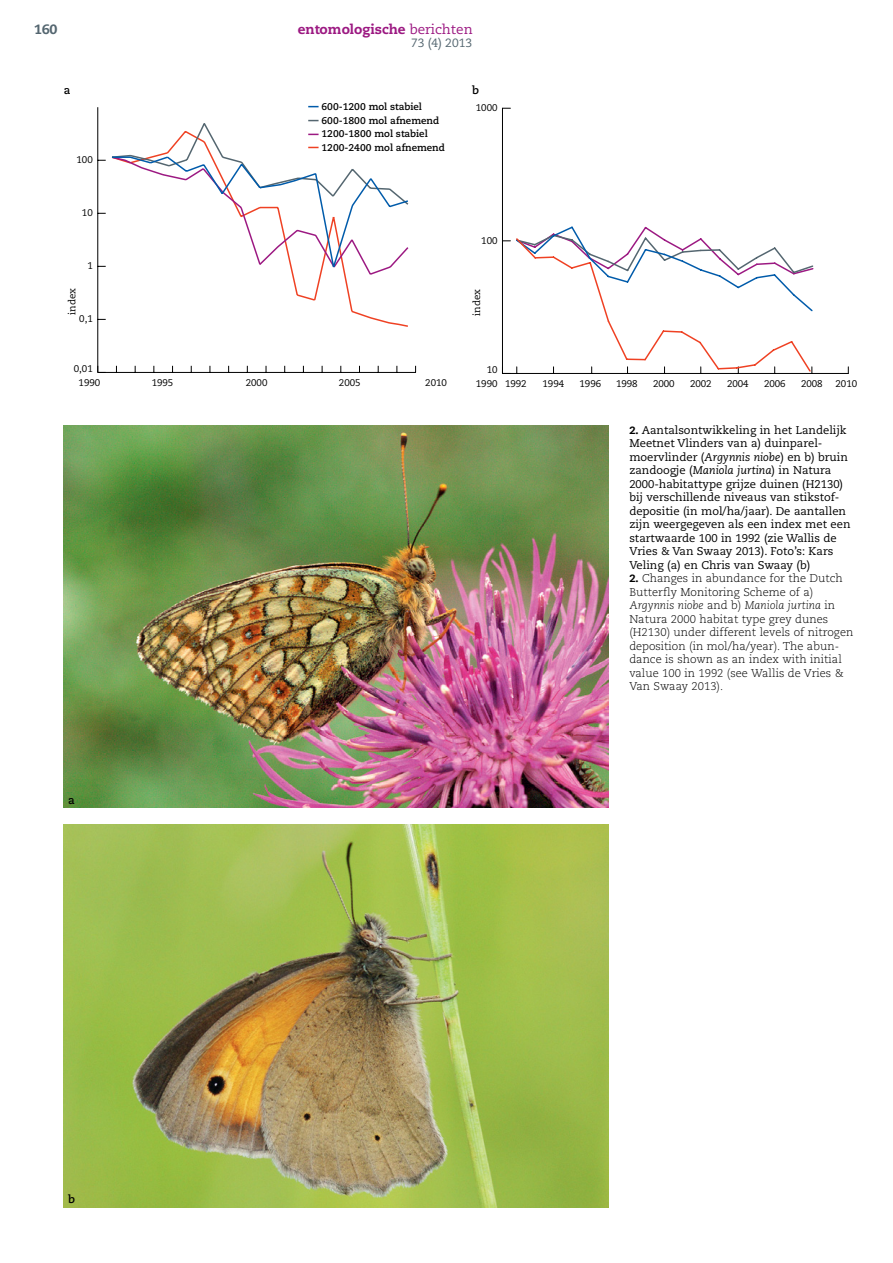
<style>
.page{position:relative;width:893px;height:1263px;background:#fff}
.page>*{position:absolute;margin:0;border:0;box-sizing:border-box;transform-origin:0 0}
.t1{font:800 13.5px "Caecilia LT Std";color:#9c1982}
.t2{font:800 13.5px "Caecilia LT Std";color:#546670}
.t3{font:12px "Caecilia LT Std";color:#546670}
.t4{font:11.25px/13.5px "Caecilia LT Std";color:#000}
.t5{font:300 11.25px/13.5px "Caecilia LT Std";color:#000}
.t6{font:700 11.25px "Caecilia LT Std";color:#000}
.t7{font:9.75px "Caecilia LT Std";color:#000}
.t8{font:700 9.75px/13.5px "Caecilia LT Std";color:#000}
.s1{font-weight:400}
.s2{font-weight:800;font-size:10.5px}
.s3{font-style:italic}
</style>
<div class="page">
<img style="left:64px;top:425px;width:544px;height:383px">
<img style="left:64px;top:825px;width:544px;height:383px">
<hr style="left:98px;top:372px;width:318px;height:1px;background:#000">
<hr style="left:98px;top:107px;width:1px;height:265px;background:#000">
<svg style="left:98px;top:366px;width:8px;height:6px"></svg>
<svg style="left:292px;top:276px;width:116px;height:51px"></svg>
<svg style="left:98px;top:120px;width:311px;height:156px"></svg>
<hr style="left:502px;top:373px;width:346px;height:1px;background:#000">
<hr style="left:502px;top:108px;width:1px;height:265px;background:#000">
<svg style="left:503px;top:226px;width:311px;height:147px"></svg>
<p class="t2" style="left:34px;top:21px;width:25px">160</p>
<p class="t1" style="left:298px;top:21px;width:177px">entomologische <span class="s1">berichten</span></p>
<p class="t3" style="left:411px;top:36px;width:62px">73 (4) 2013</p>
<p class="t6" style="left:64px;top:83px;width:8px">a</p>
<p class="t6" style="left:472px;top:83px;width:8px">b</p>
<p class="t7" style="left:77px;top:154px;width:18px">100</p>
<p class="t7" style="left:82px;top:207px;width:12px">10</p>
<p class="t7" style="left:87px;top:260px;width:7px">1</p>
<p class="t7" style="left:67px;top:315px;width:28px;rotate:-90deg">index</p>
<p class="t7" style="left:79px;top:313px;width:15px">0,1</p>
<p class="t7" style="left:74px;top:363px;width:20px">0,01</p>
<p class="t8" style="left:321px;top:100px;width:125px">600-1200 mol stabiel<br>600-1800 mol afnemend<br>1200-1800 mol stabiel<br>1200-2400 mol afnemend</p>
<p class="t7" style="left:79px;top:377px;width:23px">1990</p>
<p class="t7" style="left:152px;top:377px;width:23px">1995</p>
<p class="t7" style="left:246px;top:377px;width:23px">2000</p>
<p class="t7" style="left:339px;top:377px;width:23px">2005</p>
<p class="t7" style="left:425px;top:377px;width:23px">2010</p>
<p class="t7" style="left:476px;top:102px;width:23px">1000</p>
<p class="t7" style="left:481px;top:234px;width:18px">100</p>
<p class="t7" style="left:471px;top:316px;width:28px;rotate:-90deg">index</p>
<p class="t7" style="left:487px;top:364px;width:12px">10</p>
<p class="t7" style="left:476px;top:378px;width:52px">1990 1992</p>
<p class="t7" style="left:542px;top:378px;width:23px">1994</p>
<p class="t7" style="left:579px;top:378px;width:23px">1996</p>
<p class="t7" style="left:616px;top:378px;width:23px">1998</p>
<p class="t7" style="left:653px;top:378px;width:23px">2000</p>
<p class="t7" style="left:690px;top:378px;width:23px">2002</p>
<p class="t7" style="left:727px;top:378px;width:23px">2004</p>
<p class="t7" style="left:764px;top:378px;width:23px">2006</p>
<p class="t7" style="left:801px;top:378px;width:23px">2008</p>
<p class="t7" style="left:835px;top:378px;width:23px">2010</p>
<p class="t4" style="left:629px;top:423px;width:223px"><span class="s2">2.</span> Aantalsontwikkeling in het Landelijk Meetnet Vlinders van a) duinparel&shy;moervlinder (<span class="s3">Argynnis niobe</span>) en b) bruin zandoogje (<span class="s3">Maniola jurtina</span>) in Natura 2000-habitattype grijze duinen (H2130) bij verschillende niveaus van stikstof&shy;depositie (in mol/ha/jaar). De aantallen zijn weergegeven als een index met een startwaarde 100 in 1992 (zie Wallis de Vries &amp; Van Swaay 2013). Foto’s: Kars Veling (a) en Chris van Swaay (b)</p>
<p class="t5" style="left:629px;top:572px;width:225px"><span class="s2">2.</span> Changes in abundance for the Dutch Butterfly Monitoring Scheme of a)<br><span class="s3">Argynnis niobe</span> and b) <span class="s3">Maniola jurtina</span> in Natura 2000 habitat type grey dunes (H2130) under different levels of nitrogen deposition (in mol/ha/year). The abun&shy;dance is shown as an index with initial value 100 in 1992 (see Wallis de Vries &amp; Van Swaay 2013).</p>
<p class="t6" style="left:68px;top:793px;width:8px">a</p>
<p class="t6" style="left:68px;top:1193px;width:8px">b</p>
</div>
